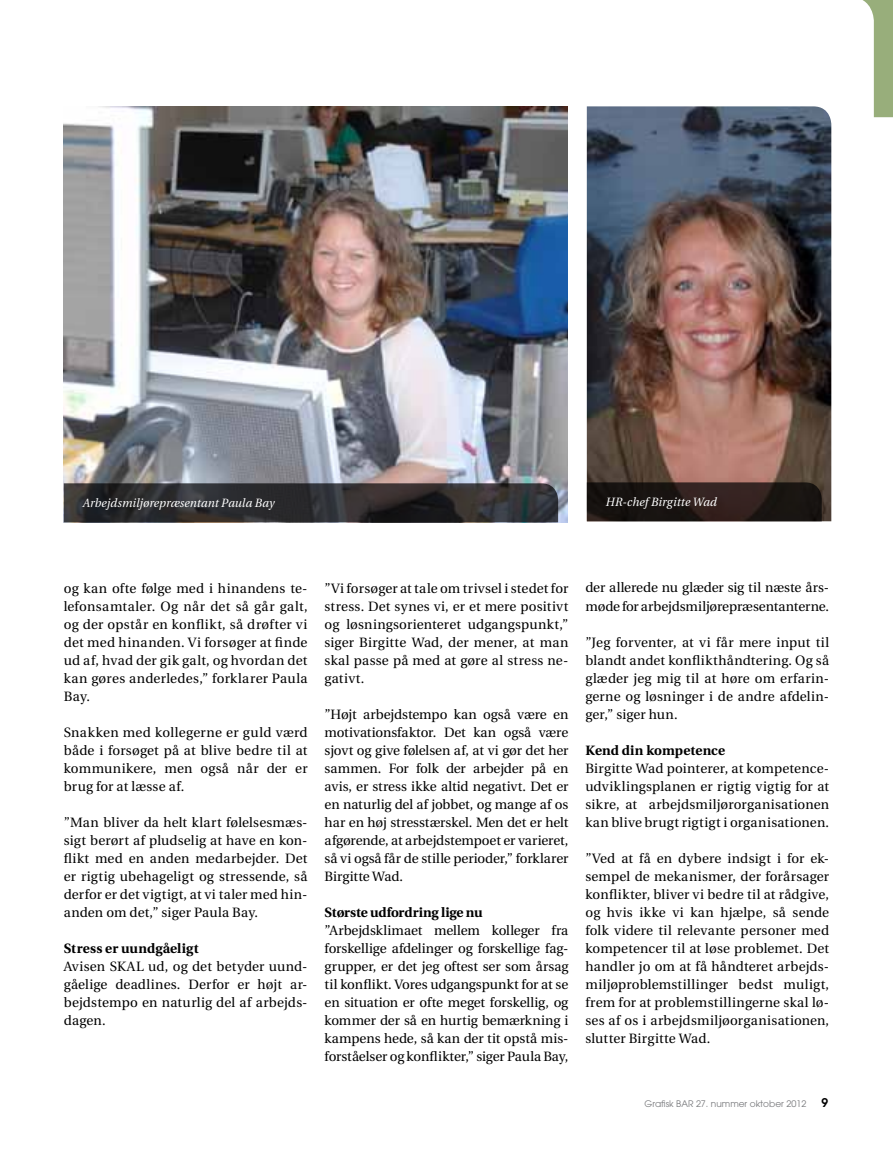
<style>
.page{position:relative;width:893px;height:1149px;background:#fff}
.page>*{position:absolute;margin:0;border:0;box-sizing:border-box;transform-origin:0 0}
.t1{font:13.5px/18px "Utopia";letter-spacing:.01em;color:#000;text-align:justify}
.t2{font:13.5px/18px "Utopia";letter-spacing:-.01em;color:#000}
.t3{font:700 13.5px "Utopia";letter-spacing:.005em;color:#000}
.t4{font:700 13.5px "Utopia";letter-spacing:-.015em;color:#000}
.t5{font:italic 12px "Utopia";letter-spacing:.005em;color:#fff;scale:.96 1}
.t6{font:600 12px "Avant Garde";color:#000}
.t7{font:9px "Avant Garde";color:#77787b}
</style>
<div class="page">
<svg style="left:863px;top:0;width:30px;height:117px"></svg>
<img style="left:587px;top:106px;width:244px;height:415px">
<img style="left:64px;top:106px;width:504px;height:416px">
<svg style="left:64px;top:483px;width:494px;height:39px;background:#2f2e30"></svg>
<svg style="left:587px;top:482px;width:235px;height:39px;background:#221916"></svg>
<p class="t5" style="left:83px;top:496px;width:201px">Arbejdsmiljørepræsentant Paula Bay</p>
<p class="t5" style="left:606px;top:495px;width:117px">HR-chef Birgitte Wad</p>
<p class="t1" style="left:64px;top:579px;width:245px">og kan ofte følge med i hinandens te&shy;lefonsamtaler. Og når det så går galt, og der opstår en konflikt, så drøfter vi det med hinanden. Vi forsøger at finde ud af, hvad der gik galt, og hvordan det kan gøres anderledes,” forklarer Paula Bay.</p>
<p class="t1" style="left:64px;top:723px;width:245px">Snakken med kollegerne er guld værd både i forsøget på at blive bedre til at kommunikere, men også når der er brug for at læsse af.</p>
<p class="t1" style="left:64px;top:813px;width:245px">”Man bliver da helt klart følelsesmæs&shy;sigt berørt af pludselig at have en kon&shy;flikt med en anden medarbejder. Det er rigtig ubehageligt og stressende, så derfor er det vigtigt, at vi taler med hin&shy;anden om det,” siger Paula Bay.</p>
<p class="t3" style="left:64px;top:940px;width:137px">Stress er uundgåeligt</p>
<p class="t1" style="left:64px;top:957px;width:245px">Avisen SKAL ud, og det betyder uund&shy;gåelige deadlines. Derfor er højt ar&shy;bejdstempo en naturlig del af arbejds&shy;dagen.</p>
<p class="t1" style="left:325px;top:579px;width:245px">”Vi forsøger at tale om trivsel i stedet for stress. Det synes vi, er et mere positivt og løsningsorienteret udgangspunkt,” siger Birgitte Wad, der mener, at man skal passe på med at gøre al stress ne&shy;gativt.</p>
<p class="t1" style="left:325px;top:705px;width:245px">”Højt arbejdstempo kan også være en motivationsfaktor. Det kan også være sjovt og give følelsen af, at vi gør det her sammen. For folk der arbejder på en avis, er stress ikke altid negativt. Det er en naturlig del af jobbet, og mange af os har en høj stresstærskel. Men det er helt afgørende, at arbejdstempoet er varieret, så vi også får de stille perioder,” forklarer Birgitte Wad.</p>
<p class="t4" style="left:325px;top:904px;width:159px">Største udfordring lige nu</p>
<p class="t1" style="left:325px;top:921px;width:245px">”Arbejdsklimaet mellem kolleger fra forskellige afdelinger og forskellige fag&shy;grupper, er det jeg oftest ser som årsag til konflikt. Vores udgangspunkt for at se en situation er ofte meget forskellig, og kommer der så en hurtig bemærkning i kampens hede, så kan der tit opstå mis&shy;forståelser og konflikter,” siger Paula Bay,</p>
<p class="t2" style="left:585px;top:579px;width:245px">der allerede nu glæder sig til næste års&shy;møde for arbejdsmiljørepræsentanterne.</p>
<p class="t1" style="left:585px;top:633px;width:245px">”Jeg forventer, at vi får mere input til blandt andet konflikthåndtering. Og så glæder jeg mig til at høre om erfarin&shy;gerne og løsninger i de andre afdelin&shy;ger,” siger hun.</p>
<p class="t3" style="left:585px;top:742px;width:141px">Kend din kompetence</p>
<p class="t1" style="left:585px;top:759px;width:245px">Birgitte Wad pointerer, at kompetence&shy;udviklingsplanen er rigtig vigtig for at sikre, at arbejdsmiljørorganisationen kan blive brugt rigtigt i organisationen.</p>
<p class="t1" style="left:585px;top:849px;width:245px">”Ved at få en dybere indsigt i for ek&shy;sempel de mekanismer, der forårsager konflikter, bliver vi bedre til at rådgive, og hvis ikke vi kan hjælpe, så sende folk videre til relevante personer med kompetencer til at løse problemet. Det handler jo om at få håndteret arbejds&shy;miljøproblemstillinger bedst muligt, frem for at problemstillingerne skal lø&shy;ses af os i arbejdsmiljøorganisationen, slutter Birgitte Wad.</p>
<p class="t7" style="left:645px;top:1097px;width:163px">Grafisk BAR 27. nummer oktober 2012</p>
<p class="t6" style="left:821px;top:1094px;width:8px">9</p>
</div>
